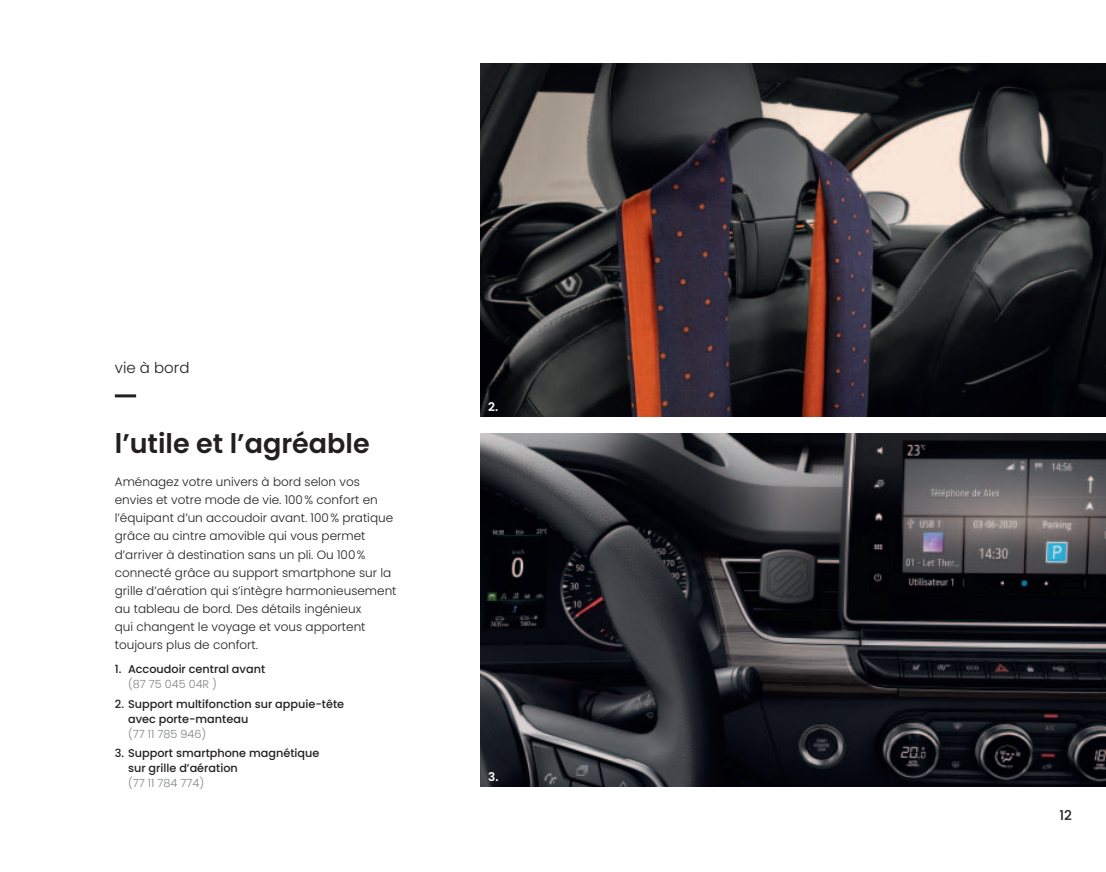
<style>
.page{position:relative;width:1106px;height:872px;background:#fff}
.page>*{position:absolute;margin:0;border:0;box-sizing:border-box;transform-origin:0 0}
.t1{font:600 27px "Poppins";color:#231f20}
.t2{font:300 15px "Poppins";color:#231f20}
.t3{font:500 13.5px "Poppins";color:#231f20}
.t4{font:300 12px/18px "Poppins";color:#231f20}
.t5{font:600 12px "Poppins";color:#fff}
.t6{font:500 11.25px/15px "Poppins";color:#231f20}
.t7{font:300 11.25px "Poppins";color:#808285}
</style>
<div class="page">
<img style="left:480px;top:64px;width:626px;height:353px">
<img style="left:480px;top:434px;width:626px;height:353px">
<hr style="left:115px;top:394px;width:21px;height:3px;background:#231f20">
<p class="t2" style="left:115px;top:357px;width:76px">vie à bord</p>
<h1 class="t1" style="left:115px;top:424px;width:256px">l’utile et l’agréable</h1>
<p class="t4" style="left:115px;top:473px;width:283px">Aménagez votre univers à bord selon vos envies et votre mode de vie. 100 % confort en l’équipant d’un accoudoir avant. 100 % pratique grâce au cintre amovible qui vous permet d’arriver à destination sans un pli. Ou 100 % connecté grâce au support smartphone sur la grille d’aération qui s’intègre harmonieusement au tableau de bord. Des détails ingénieux<br>qui changent le voyage et vous apportent toujours plus de confort.</p>
<p class="t6" style="left:115px;top:662px;width:152px">1. Accoudoir central avant</p>
<p class="t7" style="left:128px;top:676px;width:90px">(87 75 045 04R )</p>
<p class="t6" style="left:128px;top:696px;width:218px;text-indent:-13px">2. Support multifonction sur appuie-tête avec porte-manteau</p>
<p class="t7" style="left:128px;top:726px;width:80px">(77 11 785 946)</p>
<p class="t6" style="left:128px;top:745px;width:193px;text-indent:-13px">3. Support smartphone magnétique sur grille d’aération</p>
<p class="t7" style="left:128px;top:775px;width:78px">(77 11 784 774)</p>
<p class="t5" style="left:488px;top:398px;width:12px">2.</p>
<p class="t5" style="left:488px;top:768px;width:12px">3.</p>
<p class="t3" style="left:1059px;top:805px;width:14px">12</p>
</div>
